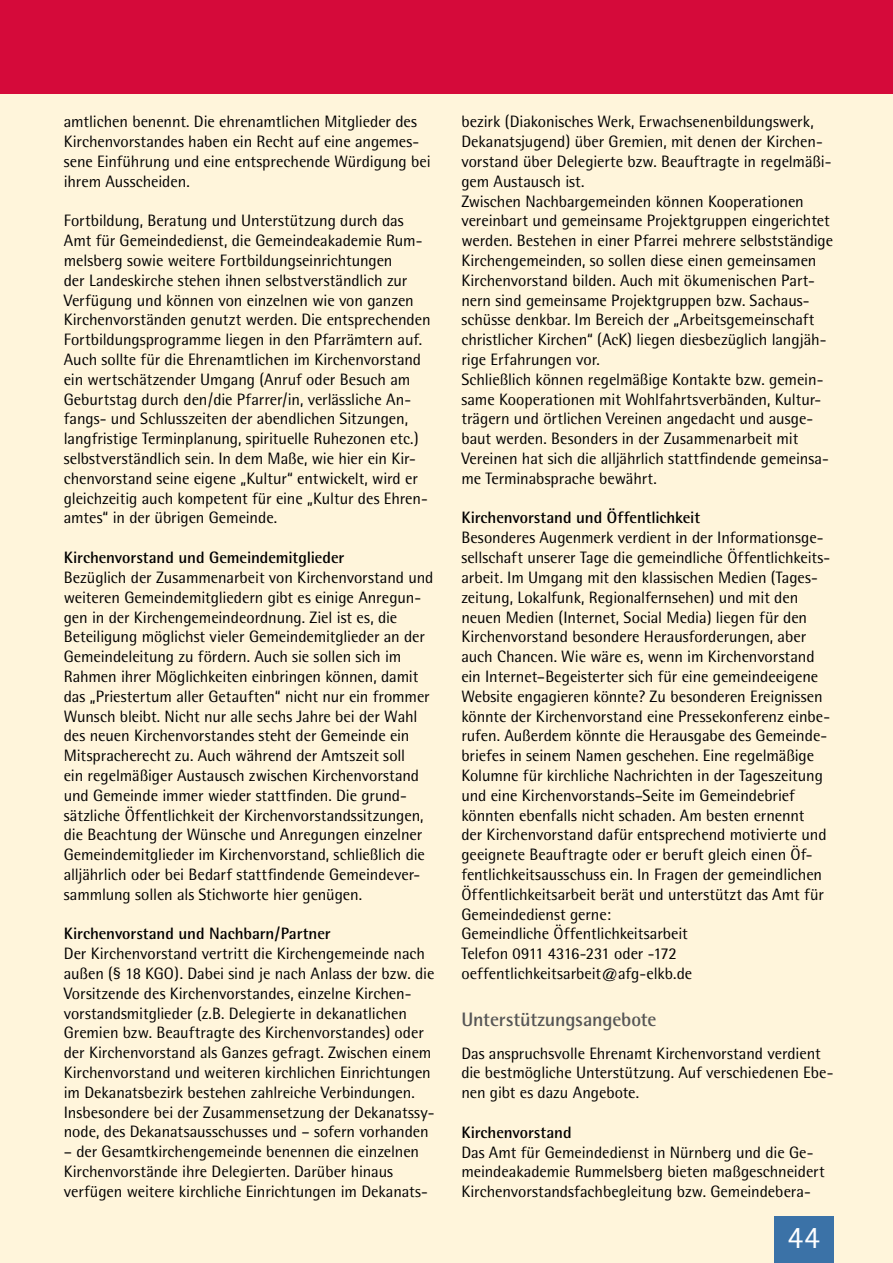
<style>
.page{position:relative;width:893px;height:1263px;background:#fff}
.page>*{position:absolute;margin:0;border:0;box-sizing:border-box;transform-origin:0 0}
.t1{font:31.5px "Rotis Semi Sans";color:#fff}
.t2{font:700 19.5px "Rotis Semi Sans";letter-spacing:-.01em;color:#565656}
.t3{font:16.5px/19.8px "Rotis Semi Sans";letter-spacing:-.005em;color:#000}
.t4{font:700 16.5px "Rotis Semi Sans";letter-spacing:-.005em;color:#000}
</style>
<div class="page">
<div style="left:0;top:87px;width:893px;height:1176px;background:#fff5db"></div>
<div style="left:0;top:0;width:893px;height:94px;background:#d50a3a"></div>
<div style="left:774px;top:1216px;width:59px;height:47px;background:#3b72a7"></div>
<p class="t3" style="left:64px;top:112px;width:368px">amtlichen benennt. Die ehrenamtlichen Mitglieder des Kirchenvorstandes haben ein Recht auf eine angemes&shy;sene Einführung und eine entsprechende Würdigung bei ihrem Ausscheiden.</p>
<p class="t3" style="left:64px;top:211px;width:368px">Fortbildung, Beratung und Unterstützung durch das Amt für Gemeindedienst, die Gemeindeakademie Rum&shy;melsberg sowie weitere Fortbildungseinrichtungen<br>der Landeskirche stehen ihnen selbstverständlich zur Verfügung und können von einzelnen wie von ganzen Kirchenvorständen genutzt werden. Die entsprechenden Fortbildungsprogramme liegen in den Pfarrämtern auf.<br>Auch sollte für die Ehrenamtlichen im Kirchenvorstand ein wertschätzender Umgang (Anruf oder Besuch am Geburtstag durch den/die Pfarrer/in, verlässliche An&shy;fangs- und Schlusszeiten der abendlichen Sitzungen, langfristige Terminplanung, spirituelle Ruhezonen etc.) selbstverständlich sein. In dem Maße, wie hier ein Kir&shy;chenvorstand seine eigene „Kultur“ entwickelt, wird er gleichzeitig auch kompetent für eine „Kultur des Ehren&shy;amtes“ in der übrigen Gemeinde.</p>
<p class="t4" style="left:64px;top:547px;width:282px">Kirchenvorstand und Gemeindemitglieder</p>
<p class="t3" style="left:64px;top:567px;width:371px">Bezüglich der Zusammenarbeit von Kirchenvorstand und weiteren Gemeindemitgliedern gibt es einige Anregun&shy;gen in der Kirchengemeindeordnung. Ziel ist es, die Beteiligung möglichst vieler Gemeindemitglieder an der Gemeindeleitung zu fördern. Auch sie sollen sich im Rahmen ihrer Möglichkeiten einbringen können, damit das „Priestertum aller Getauften“ nicht nur ein frommer Wunsch bleibt. Nicht nur alle sechs Jahre bei der Wahl des neuen Kirchenvorstandes steht der Gemeinde ein Mitspracherecht zu. Auch während der Amtszeit soll<br>ein regelmäßiger Austausch zwischen Kirchenvorstand und Gemeinde immer wieder stattfinden. Die grund&shy;sätzliche Öffentlichkeit der Kirchenvorstandssitzungen, die Beachtung der Wünsche und Anregungen einzelner Gemeindemitglieder im Kirchenvorstand, schließlich die alljährlich oder bei Bedarf stattfindende Gemeindever&shy;sammlung sollen als Stichworte hier genügen.</p>
<p class="t4" style="left:64px;top:924px;width:268px">Kirchenvorstand und Nachbarn/Partner</p>
<p class="t3" style="left:64px;top:943px;width:372px">Der Kirchenvorstand vertritt die Kirchengemeinde nach außen (§ 18 KGO). Dabei sind je nach Anlass der bzw. die Vorsitzende des Kirchenvorstandes, einzelne Kirchen&shy;vorstandsmitglieder (z.B. Delegierte in dekanatlichen Gremien bzw. Beauftragte des Kirchenvorstandes) oder der Kirchenvorstand als Ganzes gefragt. Zwischen einem Kirchenvorstand und weiteren kirchlichen Einrichtungen im Dekanatsbezirk bestehen zahlreiche Verbindungen.<br>Insbesondere bei der Zusammensetzung der Dekanatssy&shy;node, des Dekanatsausschusses und – sofern vorhanden</p>
<p class="t3" style="left:64px;top:1141px;width:366px">– der Gesamtkirchengemeinde benennen die einzelnen<br>Kirchenvorstände ihre Delegierten. Darüber hinaus verfügen weitere kirchliche Einrichtungen im Dekanats-</p>
<p class="t3" style="left:461px;top:112px;width:373px">bezirk (Diakonisches Werk, Erwachsenenbildungswerk, Dekanatsjugend) über Gremien, mit denen der Kirchen&shy;vorstand über Delegierte bzw. Beauftragte in regelmäßi&shy;gem Austausch ist.<br>Zwischen Nachbargemeinden können Kooperationen vereinbart und gemeinsame Projektgruppen eingerichtet werden. Bestehen in einer Pfarrei mehrere selbstständige Kirchengemeinden, so sollen diese einen gemeinsamen Kirchenvorstand bilden. Auch mit ökumenischen Part&shy;nern sind gemeinsame Projektgruppen bzw. Sachaus&shy;schüsse denkbar. Im Bereich der „Arbeitsgemeinschaft christlicher Kirchen“ (AcK) liegen diesbezüglich langjäh&shy;rige Erfahrungen vor.<br>Schließlich können regelmäßige Kontakte bzw. gemein&shy;same Kooperationen mit Wohlfahrtsverbänden, Kultur&shy;trägern und örtlichen Vereinen angedacht und ausge&shy;baut werden. Besonders in der Zusammenarbeit mit Vereinen hat sich die alljährlich stattfindende gemeinsa&shy;me Terminabsprache bewährt.</p>
<p class="t4" style="left:461px;top:508px;width:240px">Kirchenvorstand und Öffentlichkeit</p>
<p class="t3" style="left:461px;top:528px;width:370px">Besonderes Augenmerk verdient in der Informationsge&shy;sellschaft unserer Tage die gemeindliche Öffentlichkeits&shy;arbeit. Im Umgang mit den klassischen Medien (Tages&shy;zeitung, Lokalfunk, Regionalfernsehen) und mit den neuen Medien (Internet, Social Media) liegen für den Kirchenvorstand besondere Herausforderungen, aber auch Chancen. Wie wäre es, wenn im Kirchenvorstand ein Internet–Begeisterter sich für eine gemeindeeigene Website engagieren könnte? Zu besonderen Ereignissen könnte der Kirchenvorstand eine Pressekonferenz einbe&shy;rufen. Außerdem könnte die Herausgabe des Gemeinde&shy;briefes in seinem Namen geschehen. Eine regelmäßige Kolumne für kirchliche Nachrichten in der Tageszeitung und eine Kirchenvorstands–Seite im Gemeindebrief könnten ebenfalls nicht schaden. Am besten ernennt<br>der Kirchenvorstand dafür entsprechend motivierte und geeignete Beauftragte oder er beruft gleich einen Öf&shy;fentlichkeitsausschuss ein. In Fragen der gemeindlichen Öffentlichkeitsarbeit berät und unterstützt das Amt für Gemeindedienst gerne:<br>Gemeindliche Öffentlichkeitsarbeit<br>Telefon 0911 4316-231 oder -172 oeffentlichkeitsarbeit@afg-elkb.de</p>
<p class="t2" style="left:461px;top:1008px;width:197px">Unterstützungsangebote</p>
<p class="t3" style="left:461px;top:1043px;width:374px">Das anspruchsvolle Ehrenamt Kirchenvorstand verdient die bestmögliche Unterstützung. Auf verschiedenen Ebe&shy;nen gibt es dazu Angebote.</p>
<p class="t4" style="left:461px;top:1122px;width:112px">Kirchenvorstand</p>
<p class="t3" style="left:461px;top:1142px;width:365px">Das Amt für Gemeindedienst in Nürnberg und die Ge&shy;meindeakademie Rummelsberg bieten maßgeschneidert<br>Kirchenvorstandsfachbegleitung bzw. Gemeindebera-</p>
<h1 class="t1" style="left:788px;top:1218px;width:34px">44</h1>
</div>
